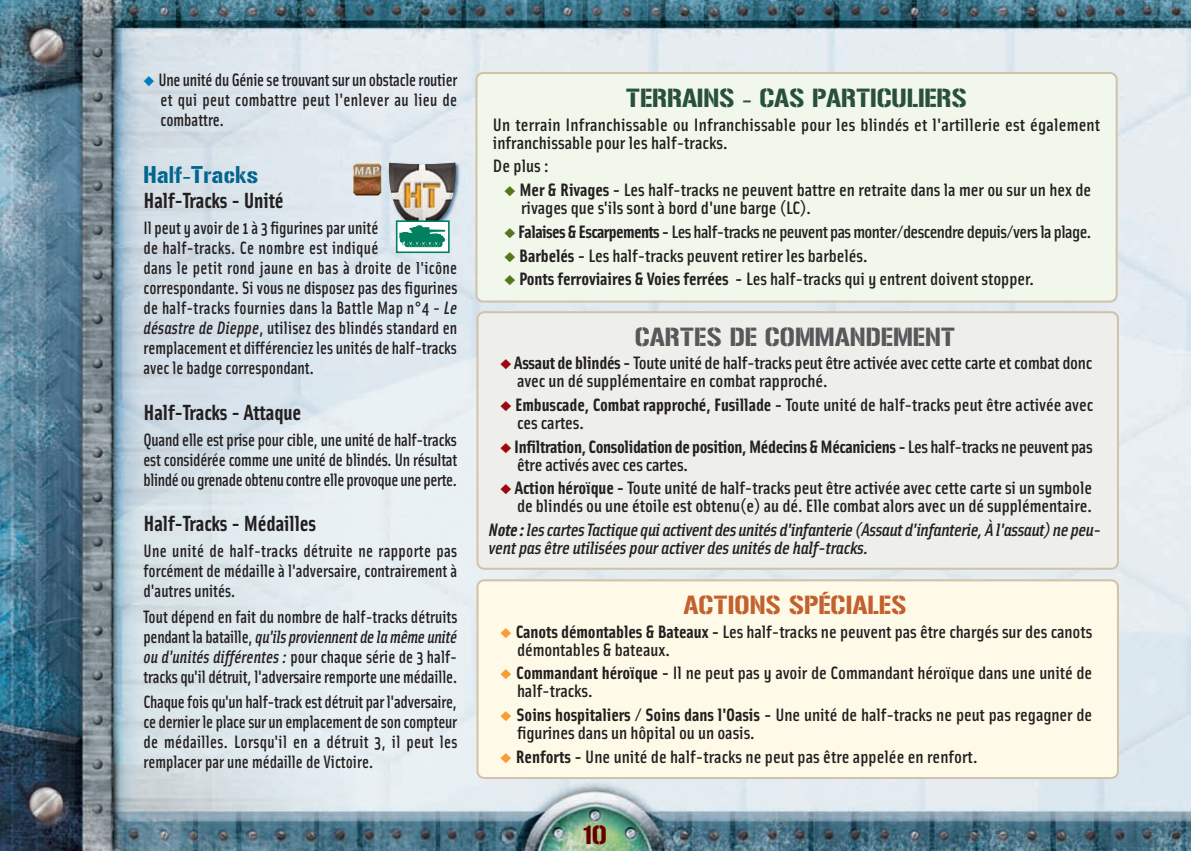
<style>
.page{position:relative;width:1191px;height:851px;background:#fff}
.page>*{position:absolute;margin:0;border:0;box-sizing:border-box;transform-origin:0 0}
.t1{font:26px "Gunplay";letter-spacing:-.005em;color:#28503d}
.t2{font:26px "Gunplay";color:#57585a}
.t3{font:26px "Gunplay";color:#c2602e}
.t4{font:26px "Gunplay";color:#600}
.t5{font:24px "Gunplay";color:#01668f;scale:.95 1}
.t6{font:700 22px "Solex";letter-spacing:-.005em;color:#231f20}
.t7{font:500 18px/18px "Solex";letter-spacing:-.005em;color:#231f20;scale:1.05 1}
.t8{font:500 18px/20px "Solex";letter-spacing:-.005em;color:#231f20;text-align:justify;scale:.95 1}
.t9{font:italic 500 18px/18px "Solex";letter-spacing:-.02em;color:#231f20;scale:1.05 1}
.t10{font:700 18px/18px "Solex";letter-spacing:-.02em;color:#231f20;scale:1.05 1}
.t11{font:500 18px "Solex";letter-spacing:-.03em;color:#231f20;scale:1.05 1}
.s1{color:#007dbe}
.s2{font-style:italic}
.s3{color:#56761c}
.s4{font-weight:700}
.s5{color:#9d070d}
.s6{font-weight:500}
.s7{color:#f89d33}
</style>
<div class="page">
<img style="left:0;top:0;width:1191px;height:850px">
<img style="left:382px;top:155px;width:84px;height:106px">
<img style="left:387px;top:162px;width:71px;height:67px">
<img style="left:353px;top:163px;width:28px;height:32px">
<img style="left:399px;top:223px;width:47px;height:27px">
<div style="left:396px;top:220px;width:53px;height:33px;border:2px solid #00805f"></div>
<div style="left:476px;top:311px;width:643px;height:258px;background:#eeeeeb"></div>
<div style="left:476px;top:579px;width:643px;height:199px;background:#fefae7"></div>
<div style="left:475px;top:72px;width:642px;height:230px;background:#f1f7ea"></div>
<p class="t8" style="left:160px;top:72px;width:314px;text-indent:-17px"><span class="s1">◆</span> Une unité du Génie se trouvant sur un obstacle routier et qui peut combattre peut l'enlever au lieu de combattre.</p>
<h2 class="t5" style="left:143px;top:166px;width:122px">Half-Tracks</h2>
<p class="t6" style="left:143px;top:193px;width:142px">Half-Tracks - Unité</p>
<p class="t8" style="left:143px;top:219px;width:332px;text-align:left">Il peut y avoir de 1 à 3 figurines par unité<br>de half-tracks. Ce nombre est indiqué<br>dans le petit rond jaune en bas à droite de l'icône correspondante. Si vous ne disposez pas des figurines de half-tracks fournies dans la Battle Map n°4 - <span class="s2">Le désastre de Dieppe</span>, utilisez des blindés standard en remplacement et différenciez les unités de half-tracks avec le badge correspondant.</p>
<p class="t6" style="left:143px;top:404px;width:159px">Half-Tracks - Attaque</p>
<p class="t8" style="left:143px;top:431px;width:332px">Quand elle est prise pour cible, une unité de half-tracks est considérée comme une unité de blindés. Un résultat blindé ou grenade obtenu contre elle provoque une perte.</p>
<p class="t6" style="left:143px;top:516px;width:174px">Half-Tracks - Médailles</p>
<p class="t8" style="left:143px;top:542px;width:332px">Une unité de half-tracks détruite ne rapporte pas forcément de médaille à l'adversaire, contrairement à d'autres unités.</p>
<p class="t8" style="left:143px;top:608px;width:332px">Tout dépend en fait du nombre de half-tracks détruits pendant la bataille, <span class="s2">qu'ils proviennent de la même unité ou d'unités différentes :</span> pour chaque série de 3 half&shy;tracks qu'il détruit, l'adversaire remporte une médaille.</p>
<p class="t8" style="left:143px;top:693px;width:332px">Chaque fois qu'un half-track est détruit par l'adversaire, ce dernier le place sur un emplacement de son compteur de médailles. Lorsqu'il en a détruit 3, il peut les remplacer par une médaille de Victoire.</p>
<h1 class="t1" style="left:626px;top:89px;width:342px">TERRAINS - CAS PARTICULIERS</h1>
<p class="t7" style="left:493px;top:117px;width:580px">Un terrain Infranchissable ou Infranchissable pour les blindés et l'artillerie est également infranchissable pour les half-tracks.</p>
<p class="t7" style="left:493px;top:159px;width:55px">De plus :</p>
<p class="t7" style="left:521px;top:183px;width:544px;text-indent:-17px"><span class="s3">◆</span> <span class="s4">Mer &amp; Rivages -</span> Les half-tracks ne peuvent battre en retraite dans la mer ou sur un hex de rivages que s'ils sont à bord d'une barge (LC).</p>
<p class="t11" style="left:504px;top:225px;width:561px"><span class="s3">◆</span> <span class="s4">Falaises &amp; Escarpements -</span>Les half-tracks ne peuvent pas monter/descendre depuis/vers la plage.</p>
<p class="t7" style="left:504px;top:248px;width:348px"><span class="s3">◆</span> <span class="s4">Barbelés -</span> Les half-tracks peuvent retirer les barbelés.</p>
<p class="t7" style="left:504px;top:272px;width:506px"><span class="s3">◆</span> <span class="s4">Ponts ferroviaires &amp; Voies ferrées -</span> Les half-tracks qui y entrent doivent stopper.</p>
<h1 class="t2" style="left:634px;top:327px;width:322px">CARTES DE COMMANDEMENT</h1>
<p class="t7" style="left:517px;top:356px;width:549px;text-indent:-17px"><span class="s5">◆</span> <span class="s4">Assaut de blindés -</span> Toute unité de half-tracks peut être activée avec cette carte et combat donc avec un dé supplémentaire en combat rapproché.</p>
<p class="t7" style="left:517px;top:397px;width:550px;text-indent:-17px"><span class="s5">◆</span> <span class="s4">Embuscade, Combat rapproché, Fusillade -</span> Toute unité de half-tracks peut être activée avec ces cartes.</p>
<p class="t10" style="left:517px;top:439px;width:550px;text-indent:-17px"><span class="s5">◆</span> Infiltration, Consolidation de position, Médecins &amp; Mécaniciens - <span class="s6">Les half-tracks ne peuvent pas être activés avec ces cartes.</span></p>
<p class="t7" style="left:500px;top:481px;width:565px;text-align:right"><span class="s5">◆</span> <span class="s4">Action héroïque -</span> Toute unité de half-tracks peut être activée avec cette carte si un symbole de blindés ou une étoile est obtenu(e) au dé. Elle combat alors avec un dé supplémentaire.</p>
<p class="t9" style="left:488px;top:522px;width:584px"><span class="s4">Note :</span>les cartes Tactique qui activent des unités d'infanterie (Assaut d'infanterie, À l'assaut) ne peu&shy;vent pas être utilisées pour activer des unités de half-tracks.</p>
<h1 class="t3" style="left:683px;top:595px;width:224px">ACTIONS SPÉCIALES</h1>
<p class="t7" style="left:517px;top:624px;width:549px;text-indent:-17px"><span class="s7">◆</span> <span class="s4">Canots démontables &amp; Bateaux -</span> Les half-tracks ne peuvent pas être chargés sur des canots démontables &amp; bateaux.</p>
<p class="t7" style="left:517px;top:665px;width:549px;text-indent:-17px"><span class="s7">◆</span> <span class="s4">Commandant héroïque -</span> Il ne peut pas y avoir de Commandant héroïque dans une unité de half-tracks.</p>
<p class="t7" style="left:517px;top:707px;width:549px;text-indent:-17px"><span class="s7">◆</span> <span class="s4">Soins hospitaliers / Soins dans l'Oasis -</span> Une unité de half-tracks ne peut pas regagner de figurines dans un hôpital ou un oasis.</p>
<p class="t7" style="left:500px;top:749px;width:456px"><span class="s7">◆</span> <span class="s4">Renforts -</span> Une unité de half-tracks ne peut pas être appelée en renfort.</p>
<h1 class="t4" style="left:583px;top:825px;width:25px">10</h1>
</div>
